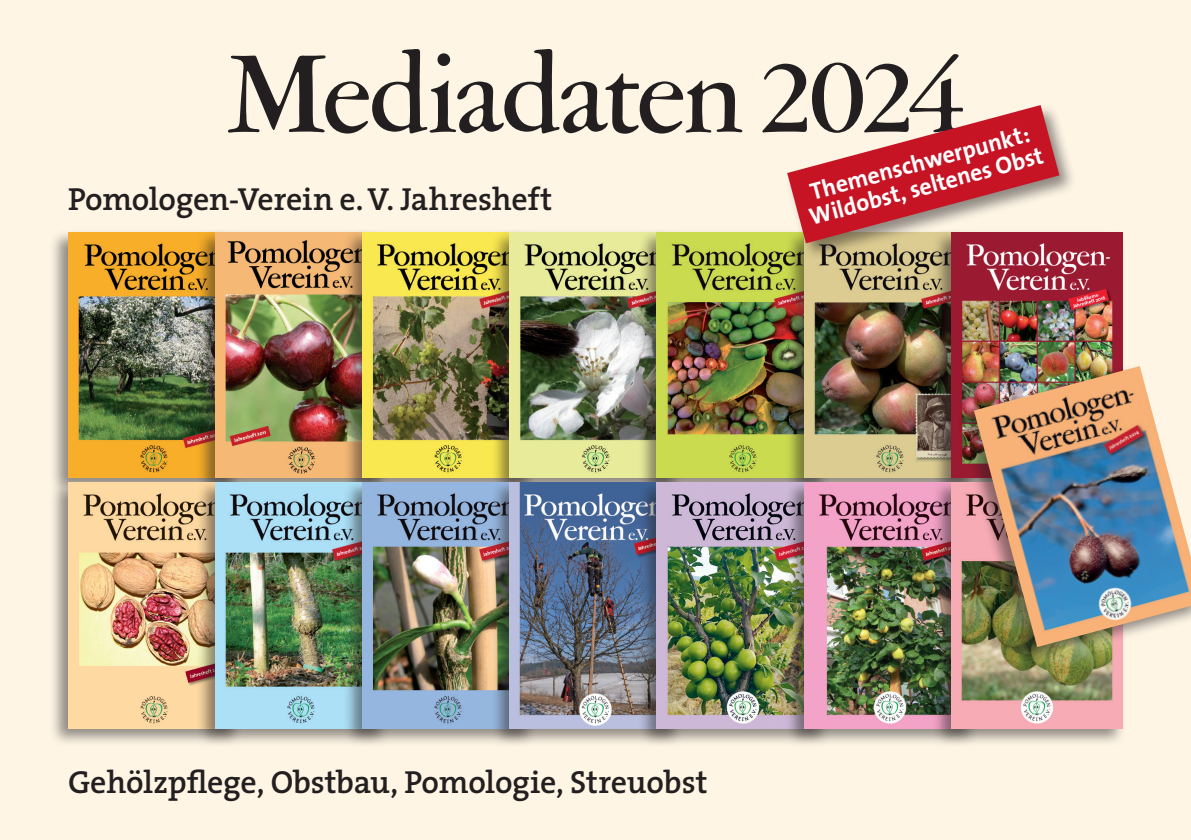
<style>
.page{position:relative;width:1191px;height:840px;background:#fff}
.page>*{position:absolute;margin:0;border:0;box-sizing:border-box;transform-origin:0 0}
.t1{font:500 124px "Garamont Amst SH";letter-spacing:-.01em;color:#231f20}
.t2{font:600 32px "The Serif";letter-spacing:-.01em;color:#231f20}
.t3{font:700 24px/24px "The Sans";color:#fff;text-align:center}
</style>
<div class="page">
<div style="left:0;top:0;width:1191px;height:839px;background:#fef5e5"></div>
<div style="left:49px;top:229px;width:194px;height:267px;background:#231f20;opacity:.5"></div>
<img style="left:68px;top:232px;width:128px;height:245px">
<div style="left:196px;top:229px;width:194px;height:267px;background:#231f20;opacity:.5"></div>
<img style="left:215px;top:232px;width:128px;height:245px">
<div style="left:343px;top:229px;width:194px;height:267px;background:#231f20;opacity:.5"></div>
<img style="left:362px;top:232px;width:128px;height:245px">
<div style="left:490px;top:229px;width:195px;height:267px;background:#231f20;opacity:.5"></div>
<img style="left:509px;top:232px;width:128px;height:245px">
<div style="left:637px;top:229px;width:195px;height:267px;background:#231f20;opacity:.5"></div>
<img style="left:657px;top:232px;width:127px;height:245px">
<div style="left:784px;top:229px;width:195px;height:267px;background:#231f20;opacity:.5"></div>
<img style="left:804px;top:261px;width:128px;height:216px">
<div style="left:932px;top:229px;width:194px;height:267px;background:#231f20;opacity:.5"></div>
<img style="left:951px;top:232px;width:172px;height:245px">
<div style="left:49px;top:479px;width:194px;height:268px;background:#231f20;opacity:.5"></div>
<img style="left:68px;top:482px;width:128px;height:245px">
<div style="left:196px;top:479px;width:194px;height:268px;background:#231f20;opacity:.5"></div>
<img style="left:215px;top:482px;width:128px;height:245px">
<div style="left:343px;top:479px;width:194px;height:268px;background:#231f20;opacity:.5"></div>
<img style="left:362px;top:482px;width:128px;height:245px">
<div style="left:785px;top:103px;width:292px;height:158px;background:#231f20;opacity:.5"></div>
<svg style="left:787px;top:105px;width:272px;height:138px"></svg>
<div style="left:490px;top:479px;width:195px;height:268px;background:#231f20;opacity:.5"></div>
<img style="left:509px;top:482px;width:128px;height:245px">
<div style="left:637px;top:479px;width:195px;height:268px;background:#231f20;opacity:.5"></div>
<img style="left:657px;top:482px;width:127px;height:245px">
<div style="left:784px;top:479px;width:195px;height:268px;background:#231f20;opacity:.5"></div>
<img style="left:804px;top:482px;width:128px;height:245px">
<div style="left:932px;top:479px;width:194px;height:268px;background:#231f20;opacity:.5"></div>
<img style="left:951px;top:482px;width:172px;height:245px">
<div style="left:955px;top:363px;width:236px;height:302px;background:#231f20;opacity:.5"></div>
<img style="left:974px;top:366px;width:217px;height:280px">
<h1 class="t1" style="left:227px;top:34px;width:738px">Mediadaten 2024</h1>
<p class="t3" style="left:800px;top:181px;width:243px;rotate:-15deg">Themenschwerpunkt:<br>Wildobst, seltenes Obst</p>
<p class="t2" style="left:68px;top:172px;width:486px">Pomologen-Verein e.V. Jahresheft</p>
<p class="t2" style="left:68px;top:755px;width:641px">Gehölzpflege, Obstbau, Pomologie, Streuobst</p>
</div>
